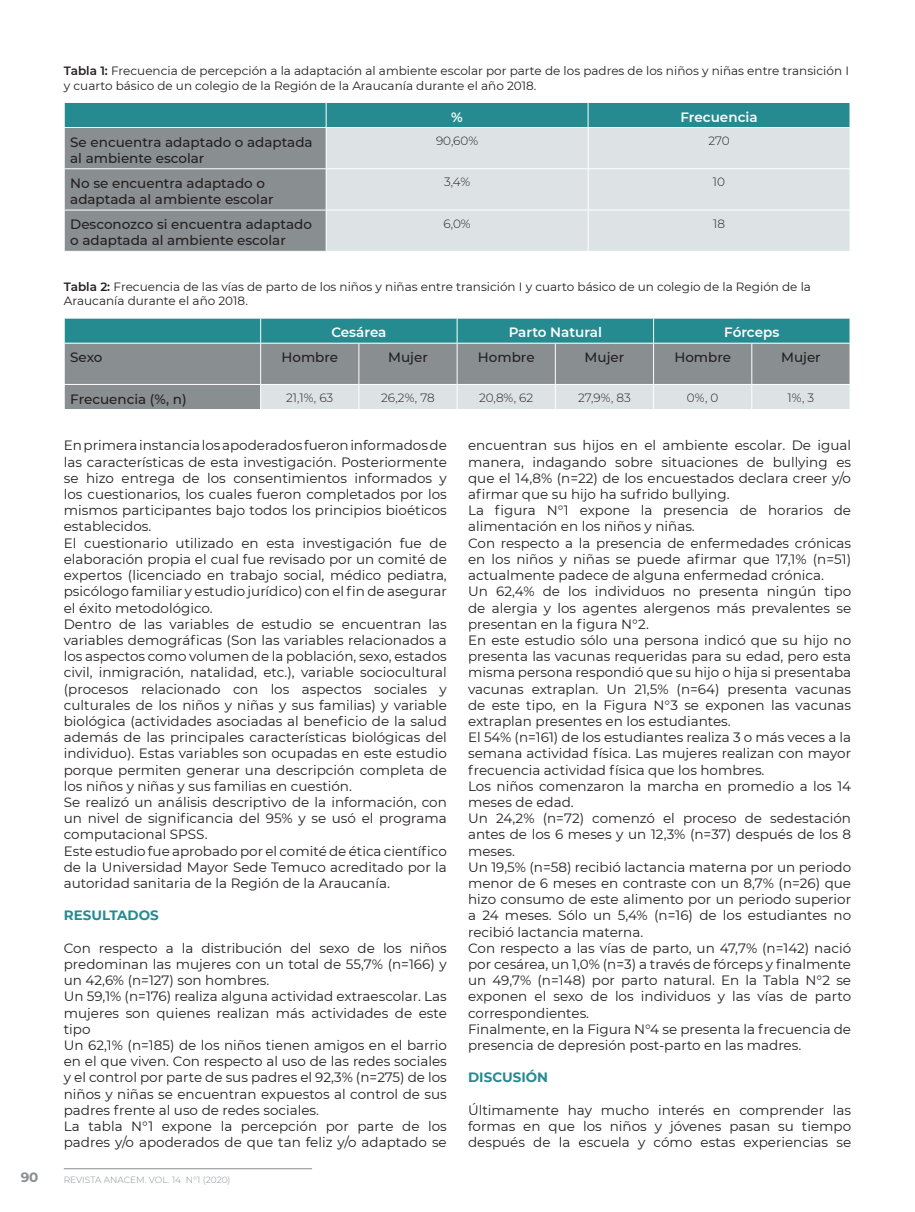
<style>
.page{position:relative;width:915px;height:1212px;background:#fff}
.page>*{position:absolute;margin:0;border:0;box-sizing:border-box;transform-origin:0 0}
.t1{font:13.5px/16.2px "Montserrat";color:#231f20;text-align:justify}
.t2{font:500 13.5px/16.2px "Montserrat";color:#231f20}
.t3{font:600 13.5px "Montserrat";color:#fff}
.t4{font:700 13.5px "Montserrat";color:#258b91}
.t5{font:700 13.5px "Montserrat";color:#898e91}
.t6{font:12px/14.4px "Montserrat";color:#231f20}
.t7{font:300 12px "Montserrat";color:#231f20}
.t8{font:300 9px "Montserrat";color:#898e91}
.s1{font-weight:600}
</style>
<div class="page">
<hr style="left:64px;top:1168px;width:248px;height:1px;background:#898e91">
<svg style="left:64px;top:102px;width:786px;height:149px;background:#a8bdc0"></svg>
<hr style="left:64px;top:127px;width:262px;height:1px;background:#fff">
<hr style="left:64px;top:128px;width:1px;height:40px;background:#fff">
<hr style="left:326px;top:127px;width:262px;height:1px;background:#fff">
<hr style="left:325px;top:128px;width:1px;height:40px;background:#fff">
<hr style="left:588px;top:127px;width:262px;height:1px;background:#fff">
<hr style="left:587px;top:128px;width:1px;height:40px;background:#fff">
<hr style="left:849px;top:128px;width:1px;height:40px;background:#fff">
<hr style="left:64px;top:168px;width:262px;height:1px;background:#fff">
<hr style="left:64px;top:169px;width:1px;height:41px;background:#fff">
<hr style="left:326px;top:168px;width:262px;height:1px;background:#fff">
<hr style="left:325px;top:169px;width:1px;height:41px;background:#fff">
<hr style="left:588px;top:168px;width:262px;height:1px;background:#fff">
<hr style="left:587px;top:169px;width:1px;height:41px;background:#fff">
<hr style="left:849px;top:169px;width:1px;height:41px;background:#fff">
<hr style="left:64px;top:210px;width:262px;height:1px;background:#fff">
<hr style="left:64px;top:210px;width:1px;height:41px;background:#fff">
<hr style="left:326px;top:210px;width:262px;height:1px;background:#fff">
<hr style="left:325px;top:210px;width:1px;height:41px;background:#fff">
<hr style="left:588px;top:210px;width:262px;height:1px;background:#fff">
<hr style="left:587px;top:210px;width:1px;height:41px;background:#fff">
<hr style="left:849px;top:210px;width:1px;height:41px;background:#fff">
<div style="left:65px;top:344px;width:784px;height:65px;background:#898e91"></div>
<svg style="left:64px;top:318px;width:786px;height:25px;background:#2e9095"></svg>
<hr style="left:260px;top:344px;width:1px;height:40px;background:#fff">
<hr style="left:358px;top:344px;width:1px;height:40px;background:#fff">
<hr style="left:456px;top:344px;width:1px;height:40px;background:#fff">
<hr style="left:554px;top:344px;width:1px;height:40px;background:#fff">
<hr style="left:653px;top:344px;width:1px;height:40px;background:#fff">
<hr style="left:751px;top:344px;width:1px;height:40px;background:#fff">
<hr style="left:64px;top:384px;width:196px;height:1px;background:#fff">
<svg style="left:64px;top:385px;width:1px;height:24px"></svg>
<div style="left:260px;top:384px;width:590px;height:25px;background:#dde2e4"></div>
<p class="t6" style="left:64px;top:64px;width:786px"><span class="s1">Tabla 1:</span> Frecuencia de percepción a la adaptación al ambiente escolar por parte de los padres de los niños y niñas entre transición I y cuarto básico de un colegio de la Región de la Araucanía durante el año 2018.</p>
<p class="t3" style="left:451px;top:107px;width:13px">%</p>
<p class="t3" style="left:680px;top:107px;width:79px">Frecuencia</p>
<p class="t2" style="left:70px;top:133px;width:244px">Se encuentra adaptado o adaptada al ambiente escolar</p>
<p class="t7" style="left:436px;top:133px;width:44px">90,60%</p>
<p class="t7" style="left:708px;top:133px;width:23px">270</p>
<p class="t2" style="left:70px;top:174px;width:205px">No se encuentra adaptado o adaptada al ambiente escolar</p>
<p class="t7" style="left:444px;top:174px;width:28px">3,4%</p>
<p class="t7" style="left:712px;top:174px;width:14px">10</p>
<p class="t2" style="left:70px;top:216px;width:243px">Desconozco si encuentra adaptado o adaptada al ambiente escolar</p>
<p class="t7" style="left:443px;top:215px;width:29px">6,0%</p>
<p class="t7" style="left:713px;top:215px;width:13px">18</p>
<p class="t6" style="left:64px;top:279px;width:748px"><span class="s1">Tabla 2:</span> Frecuencia de las vías de parto de los niños y niñas entre transición I y cuarto básico de un colegio de la Región de la<br>Araucanía durante el año 2018.</p>
<p class="t3" style="left:331px;top:323px;width:57px">Cesárea</p>
<p class="t3" style="left:508px;top:323px;width:95px">Parto Natural</p>
<p class="t3" style="left:724px;top:323px;width:56px">Fórceps</p>
<p class="t2" style="left:70px;top:349px;width:34px">Sexo</p>
<p class="t2" style="left:281px;top:349px;width:58px">Hombre</p>
<p class="t2" style="left:388px;top:349px;width:41px">Mujer</p>
<p class="t2" style="left:477px;top:349px;width:58px">Hombre</p>
<p class="t2" style="left:584px;top:349px;width:41px">Mujer</p>
<p class="t2" style="left:674px;top:349px;width:58px">Hombre</p>
<p class="t2" style="left:780px;top:349px;width:41px">Mujer</p>
<p class="t2" style="left:70px;top:390px;width:118px">Frecuencia (%, n)</p>
<p class="t7" style="left:286px;top:390px;width:49px">21,1%, 63</p>
<p class="t7" style="left:381px;top:390px;width:55px">26,2%, 78</p>
<p class="t7" style="left:479px;top:390px;width:56px">20,8%, 62</p>
<p class="t7" style="left:578px;top:390px;width:54px">27,9%, 83</p>
<p class="t7" style="left:686px;top:390px;width:33px">0%, 0</p>
<p class="t7" style="left:787px;top:390px;width:28px">1%, 3</p>
<p class="t1" style="left:64px;top:437px;width:384px">En primera instancia los apoderados fueron informados de las características de esta investigación. Posteriormente se hizo entrega de los consentimientos informados y los cuestionarios, los cuales fueron completados por los mismos participantes bajo todos los principios bioéticos establecidos.</p>
<p class="t1" style="left:64px;top:534px;width:384px">El cuestionario utilizado en esta investigación fue de elaboración propia el cual fue revisado por un comité de expertos (licenciado en trabajo social, médico pediatra, psicólogo familiar y estudio jurídico) con el fin de asegurar el éxito metodológico.</p>
<p class="t1" style="left:64px;top:615px;width:384px">Dentro de las variables de estudio se encuentran las variables demográficas (Son las variables relacionados a los aspectos como volumen de la población, sexo, estados civil, inmigración, natalidad, etc.), variable sociocultural (procesos relacionado con los aspectos sociales y culturales de los niños y niñas y sus familias) y variable biológica (actividades asociadas al beneficio de la salud además de las principales características biológicas del individuo). Estas variables son ocupadas en este estudio porque permiten generar una descripción completa de los niños y niñas y sus familias en cuestión.</p>
<p class="t1" style="left:64px;top:793px;width:384px">Se realizó un análisis descriptivo de la información, con un nivel de significancia del 95% y se usó el programa computacional SPSS.</p>
<p class="t1" style="left:64px;top:842px;width:384px">Este estudio fue aprobado por el comité de ética científico de la Universidad Mayor Sede Temuco acreditado por la autoridad sanitaria de la Región de la Araucanía.</p>
<p class="t4" style="left:64px;top:906px;width:96px">RESULTADOS</p>
<p class="t1" style="left:64px;top:939px;width:384px">Con respecto a la distribución del sexo de los niños predominan las mujeres con un total de 55,7% (n=166) y un 42,6% (n=127) son hombres.</p>
<p class="t1" style="left:64px;top:988px;width:384px">Un 59,1% (n=176) realiza alguna actividad extraescolar. Las mujeres son quienes realizan más actividades de este tipo</p>
<p class="t1" style="left:64px;top:1036px;width:384px">Un 62,1% (n=185) de los niños tienen amigos en el barrio en el que viven. Con respecto al uso de las redes sociales y el control por parte de sus padres el 92,3% (n=275) de los niños y niñas se encuentran expuestos al control de sus padres frente al uso de redes sociales.</p>
<p class="t1" style="left:64px;top:1117px;width:384px">La tabla N°1 expone la percepción por parte de los padres y/o apoderados de que tan feliz y/o adaptado se</p>
<p class="t1" style="left:468px;top:437px;width:384px">encuentran sus hijos en el ambiente escolar. De igual manera, indagando sobre situaciones de bullying es que el 14,8% (n=22) de los encuestados declara creer y/o afirmar que su hijo ha sufrido bullying.</p>
<p class="t1" style="left:468px;top:502px;width:384px">La figura N°1 expone la presencia de horarios de alimentación en los niños y niñas.</p>
<p class="t1" style="left:468px;top:534px;width:384px">Con respecto a la presencia de enfermedades crónicas en los niños y niñas se puede afirmar que 17,1% (n=51) actualmente padece de alguna enfermedad crónica.</p>
<p class="t1" style="left:468px;top:583px;width:384px">Un 62,4% de los individuos no presenta ningún tipo de alergia y los agentes alergenos más prevalentes se presentan en la figura N°2.</p>
<p class="t1" style="left:468px;top:631px;width:384px">En este estudio sólo una persona indicó que su hijo no presenta las vacunas requeridas para su edad, pero esta misma persona respondió que su hijo o hija si presentaba vacunas extraplan. Un 21,5% (n=64) presenta vacunas de este tipo, en la Figura N°3 se exponen las vacunas extraplan presentes en los estudiantes.</p>
<p class="t1" style="left:468px;top:729px;width:384px">El 54% (n=161) de los estudiantes realiza 3 o más veces a la semana actividad física. Las mujeres realizan con mayor frecuencia actividad física que los hombres.</p>
<p class="t1" style="left:468px;top:777px;width:384px">Los niños comenzaron la marcha en promedio a los 14 meses de edad.</p>
<p class="t1" style="left:468px;top:810px;width:384px">Un 24,2% (n=72) comenzó el proceso de sedestación antes de los 6 meses y un 12,3% (n=37) después de los 8 meses.</p>
<p class="t1" style="left:468px;top:858px;width:384px">Un 19,5% (n=58) recibió lactancia materna por un periodo menor de 6 meses en contraste con un 8,7% (n=26) que hizo consumo de este alimento por un periodo superior a 24 meses. Sólo un 5,4% (n=16) de los estudiantes no recibió lactancia materna.</p>
<p class="t1" style="left:468px;top:939px;width:384px">Con respecto a las vías de parto, un 47,7% (n=142) nació por cesárea, un 1,0% (n=3) a través de fórceps y finalmente un 49,7% (n=148) por parto natural. En la Tabla N°2 se exponen el sexo de los individuos y las vías de parto correspondientes.</p>
<p class="t1" style="left:468px;top:1020px;width:384px">Finalmente, en la Figura N°4 se presenta la frecuencia de presencia de depresión post-parto en las madres.</p>
<p class="t4" style="left:468px;top:1068px;width:81px">DISCUSIÓN</p>
<p class="t1" style="left:468px;top:1101px;width:384px">Últimamente hay mucho interés en comprender las formas en que los niños y jóvenes pasan su tiempo después de la escuela y cómo estas experiencias se</p>
<p class="t5" style="left:21px;top:1167px;width:19px">90</p>
<p class="t8" style="left:64px;top:1174px;width:168px">REVISTA ANACEM. VOL. 14 N°1 (2020)</p>
</div>
